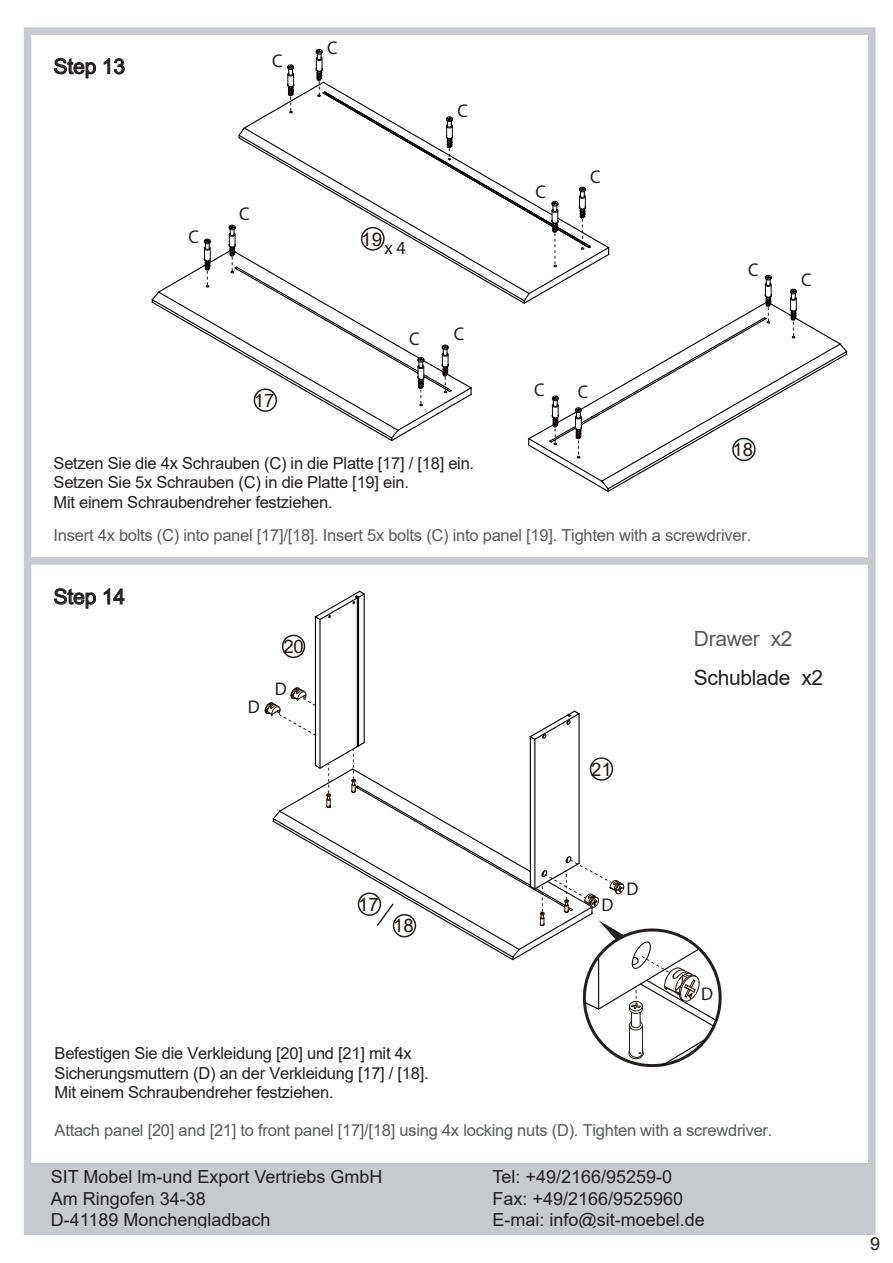
<style>
.page{position:relative;width:893px;height:1263px;background:#fff}
.page>*{position:absolute;margin:0;border:0;box-sizing:border-box;transform-origin:0 0}
.t1{font:21px "Arial";letter-spacing:-.015em;color:#231f20}
.t2{font:21px "Arial";letter-spacing:-.015em;color:#595a5b}
.t3{font:18.75px "Arial";color:#211814}
.t4{font:18.6px "Arial";color:#211814}
.t5{font:18.45px "Myriad Pro";color:#231f20}
.t6{font:18px/21.6px "Arial";color:#231f20}
.t7{font:16.5px/19.8px "Arial";letter-spacing:-.015em;color:#231f20}
.t8{font:16.5px "Arial";letter-spacing:-.015em;color:#595a5b}
</style>
<div class="page">
<svg style="left:54px;top:58px;width:42px;height:20px"></svg>
<svg style="left:104px;top:58px;width:21px;height:17px"></svg>
<div style="left:31px;top:35px;width:24px;height:24px;background:#fff"></div>
<svg style="left:54px;top:588px;width:42px;height:21px"></svg>
<svg style="left:104px;top:588px;width:21px;height:17px"></svg>
<div style="left:31px;top:565px;width:24px;height:24px;background:#fff"></div>
<div style="left:31px;top:557px;width:841px;height:8px;background:#c7c9cc"></div>
<div style="left:24px;top:1163px;width:848px;height:68px;background:#c7c9cc"></div>
<div style="left:24px;top:27px;width:851px;height:1208px;border:8px solid #c7c9cc"></div>
<svg style="left:151px;top:49px;width:697px;height:443px"></svg>
<div style="left:282px;top:635px;width:23px;height:23px;border:2px solid #231f20;border-radius:50%"></div>
<hr style="left:319px;top:619px;width:2px;height:149px;background:#070304">
<hr style="left:357px;top:598px;width:1px;height:148px;background:#070304">
<hr style="left:315px;top:617px;width:1px;height:148px;background:#070304">
<hr style="left:364px;top:594px;width:1px;height:149px;background:#070304">
<hr style="left:358px;top:597px;width:1px;height:149px;background:#070304">
<svg style="left:314px;top:590px;width:51px;height:31px"></svg>
<svg style="left:265px;top:687px;width:457px;height:381px"></svg>
<p class="t1" style="left:54px;top:52px;width:73px">Step 13</p>
<p class="t5" style="left:272px;top:50px;width:12px">C</p>
<p class="t5" style="left:327px;top:37px;width:12px">C</p>
<p class="t5" style="left:457px;top:99px;width:12px">C</p>
<p class="t5" style="left:189px;top:226px;width:12px">C</p>
<p class="t5" style="left:239px;top:202px;width:12px">C</p>
<p class="t4" style="left:254px;top:388px;width:22px">17</p>
<p class="t3" style="left:361px;top:226px;width:46px">19<sub>x</sub> <sub>4</sub></p>
<p class="t5" style="left:409px;top:327px;width:12px">C</p>
<p class="t5" style="left:454px;top:323px;width:12px">C</p>
<p class="t7" style="left:54px;top:453px;width:422px">Setzen Sie die 4x Schrauben (C) in die Platte [17] / [18] ein.<br>Setzen Sie 5x Schrauben (C) in die Platte [19] ein.<br>Mit einem Schraubendreher festziehen.</p>
<p class="t5" style="left:536px;top:180px;width:12px">C</p>
<p class="t5" style="left:590px;top:165px;width:12px">C</p>
<p class="t5" style="left:534px;top:379px;width:12px">C</p>
<p class="t5" style="left:578px;top:380px;width:12px">C</p>
<p class="t5" style="left:748px;top:259px;width:12px">C</p>
<p class="t4" style="left:732px;top:437px;width:22px">18</p>
<p class="t8" style="left:54px;top:524px;width:699px">Insert 4x bolts (C) into panel [17]/[18]. Insert 5x bolts (C) into panel [19]. Tighten with a screwdriver.</p>
<p class="t5" style="left:801px;top:268px;width:12px">C</p>
<p class="t1" style="left:54px;top:582px;width:73px">Step 14</p>
<p class="t4" style="left:283px;top:634px;width:22px">20</p>
<p class="t2" style="left:694px;top:624px;width:100px">Drawer x2</p>
<p class="t5" style="left:248px;top:696px;width:13px">D</p>
<p class="t5" style="left:275px;top:678px;width:13px">D</p>
<p class="t4" style="left:591px;top:756px;width:22px">21</p>
<p class="t4" style="left:358px;top:892px;width:22px">17</p>
<p class="t5" style="left:601px;top:893px;width:13px">D</p>
<p class="t4" style="left:393px;top:913px;width:22px">18</p>
<p class="t5" style="left:627px;top:877px;width:13px">D</p>
<p class="t7" style="left:55px;top:1043px;width:376px">Befestigen Sie die Verkleidung [20] und [21] mit 4x<br>Sicherungsmuttern (D) an der Verkleidung [17] / [18].<br>Mit einem Schraubendreher festziehen.</p>
<p class="t1" style="left:694px;top:663px;width:131px">Schublade x2</p>
<p class="t5" style="left:701px;top:982px;width:13px">D</p>
<p class="t8" style="left:55px;top:1119px;width:719px">Attach panel [20] and [21] to front panel [17]/[18] using 4x locking nuts (D). Tighten with a screwdriver.</p>
<p class="t6" style="left:51px;top:1166px;width:333px">SIT Mobel lm-und Export Vertriebs GmbH<br>Am Ringofen 34-38<br>D-41189 Monchengladbach</p>
<p class="t6" style="left:492px;top:1166px;width:214px">Tel: +49/2166/95259-0<br>Fax: +49/2166/9525960<br>E-mai: info@sit-moebel.de</p>
<p class="t6" style="left:870px;top:1233px;width:12px">9</p>
</div>
